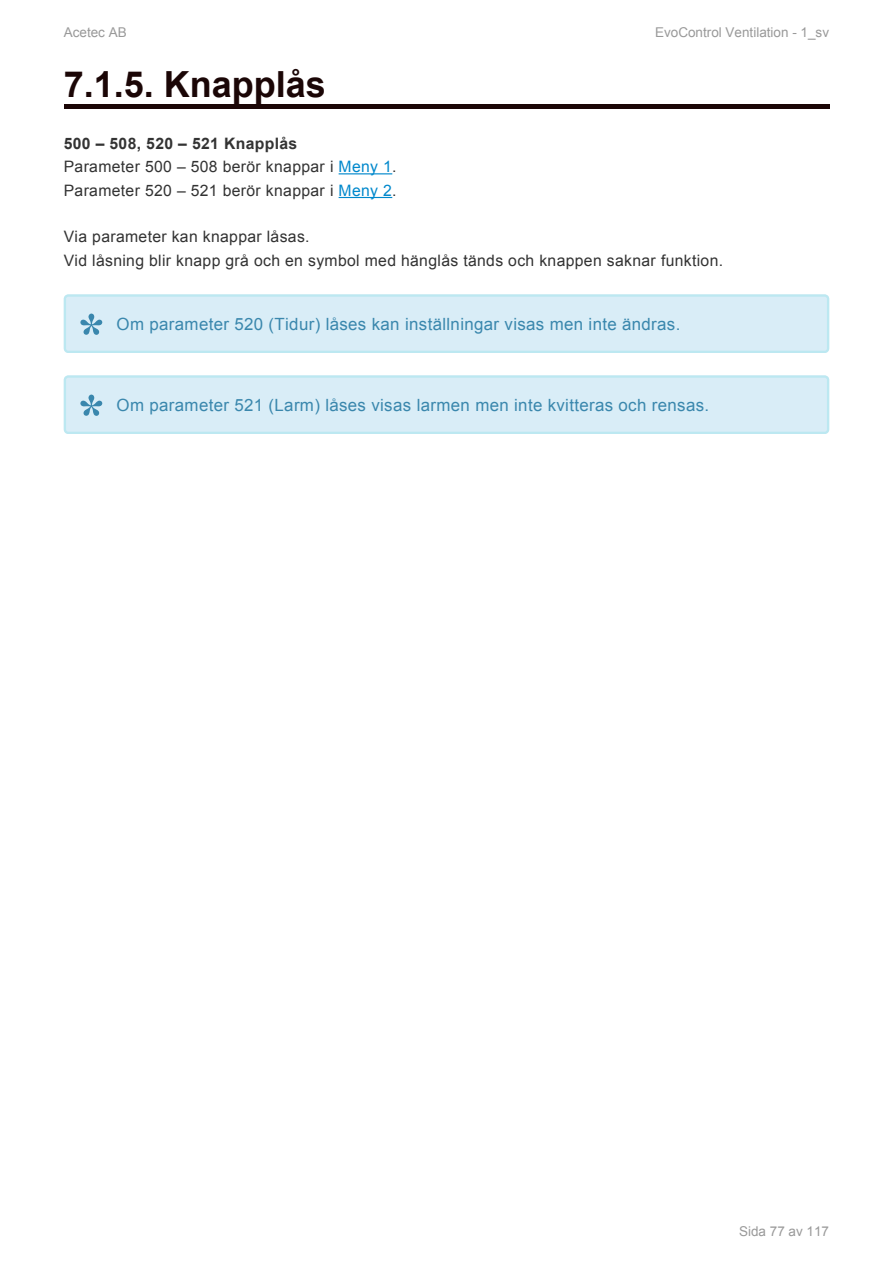
<style>
.page{position:relative;width:893px;height:1263px;background:#fff}
.page>*{position:absolute;margin:0;border:0;box-sizing:border-box;transform-origin:0 0}
.t1{font:700 56.25px "Times New Roman";color:#3a87ad}
.t2{font:700 36px "Arial";color:#1b0606}
.t3{font:16.8px "Arial";letter-spacing:.02em;color:#3a87ad}
.t4{font:15.75px/23.7px "Arial";letter-spacing:.02em;color:#333}
.t5{font:13.5px "Arial";color:#999}
.s1{font-weight:700}
.s2{color:#08c}
</style>
<div class="page">
<div style="left:64px;top:104px;width:765px;height:5px;background:#1b0606"></div>
<hr style="left:339px;top:173px;width:53px;height:1px;background:#08c">
<hr style="left:339px;top:197px;width:53px;height:1px;background:#08c">
<svg style="left:64px;top:294px;width:765px;height:59px;background:#d6ecf6"></svg>
<svg style="left:64px;top:375px;width:765px;height:59px;background:#d6ecf6"></svg>
<p class="t5" style="left:64px;top:24px;width:64px">Acetec AB</p>
<p class="t5" style="left:655px;top:24px;width:175px">EvoControl Ventilation - 1_sv</p>
<h2 class="t2" style="left:64px;top:64px;width:263px">7.1.5. Knapplås</h2>
<p class="t4" style="left:64px;top:131px;width:334px"><span class="s1">500 – 508, 520 – 521 Knapplås<br></span>Parameter 500 – 508 berör knappar i <span class="s2">Meny 1</span>.<br>Parameter 520 – 521 berör knappar i <span class="s2">Meny 2</span>.</p>
<p class="t4" style="left:64px;top:225px;width:661px">Via parameter kan knappar låsas.<br>Vid låsning blir knapp grå och en symbol med hänglås tänds och knappen saknar funktion.</p>
<h1 class="t1" style="left:77px;top:302px;width:30px">*</h1>
<p class="t3" style="left:117px;top:314px;width:565px">Om parameter 520 (Tidur) låses kan inställningar visas men inte ändras.</p>
<h1 class="t1" style="left:77px;top:383px;width:30px">*</h1>
<p class="t3" style="left:117px;top:395px;width:594px">Om parameter 521 (Larm) låses visas larmen men inte kvitteras och rensas.</p>
<p class="t5" style="left:739px;top:1223px;width:92px">Sida 77 av 117</p>
</div>
